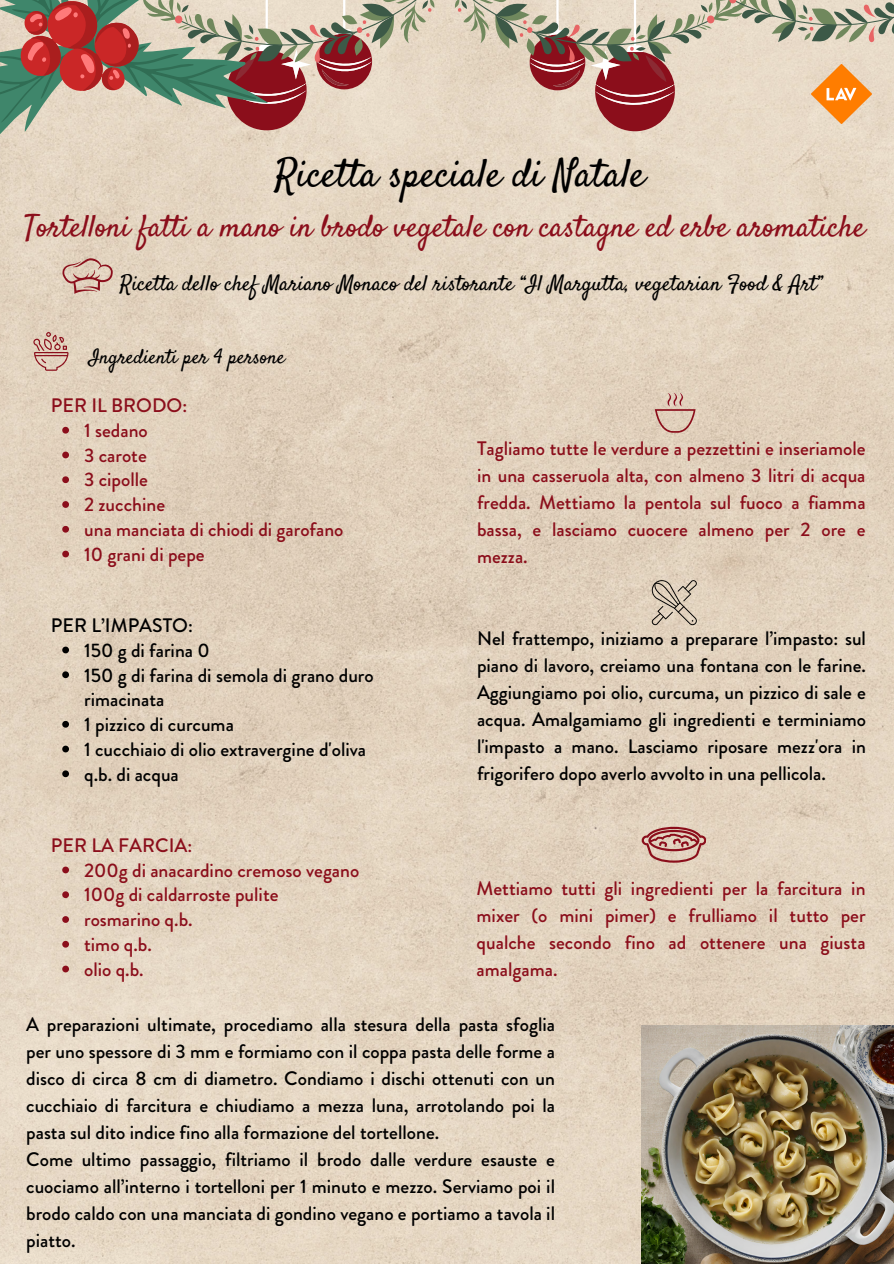
<style>
.page{position:relative;width:894px;height:1264px;background:#fff}
.page>*{position:absolute;margin:0;border:0;box-sizing:border-box;transform-origin:0 0}
.t1{font:39.6px "Satisfy";color:#000}
.t2{font:30.75px "Satisfy";color:#8b0e1b}
.t3{font:21.6px "Satisfy";color:#000}
.t4{font:20.1px "Satisfy";color:#000}
.t5{font:500 19.5px/27px "Brandon Grotesque";color:#000;text-align:justify}
.t6{font:500 19.5px/27px "Brandon Grotesque";color:#8b0e1b;text-align:justify}
</style>
<div class="page">
<img style="left:0;top:156px;width:893px;height:1107px">
<svg style="left:62px;top:258px;width:51px;height:36px;background:#d0ac9e"></svg>
<svg style="left:33px;top:332px;width:35px;height:38px"></svg>
<svg style="left:654px;top:393px;width:41px;height:39px;background:#d4b4a5"></svg>
<svg style="left:651px;top:580px;width:45px;height:45px;background:#bfb2a0"></svg>
<svg style="left:641px;top:826px;width:64px;height:36px;background:#c59288"></svg>
<svg style="left:0;top:0;width:893px;height:156px;background:#c7af9e"></svg>
<img style="left:641px;top:1025px;width:252px;height:238px">
<svg style="left:62px;top:427px;width:7px;height:6px"></svg>
<svg style="left:62px;top:451px;width:7px;height:7px"></svg>
<svg style="left:62px;top:476px;width:7px;height:7px"></svg>
<svg style="left:62px;top:501px;width:7px;height:7px"></svg>
<svg style="left:62px;top:526px;width:7px;height:6px"></svg>
<svg style="left:62px;top:550px;width:7px;height:7px"></svg>
<svg style="left:62px;top:646px;width:7px;height:7px"></svg>
<svg style="left:62px;top:671px;width:7px;height:7px"></svg>
<svg style="left:62px;top:721px;width:7px;height:6px"></svg>
<svg style="left:62px;top:745px;width:7px;height:7px"></svg>
<svg style="left:62px;top:770px;width:7px;height:7px"></svg>
<svg style="left:62px;top:866px;width:7px;height:7px"></svg>
<svg style="left:62px;top:891px;width:7px;height:7px"></svg>
<svg style="left:62px;top:916px;width:7px;height:6px"></svg>
<svg style="left:62px;top:940px;width:7px;height:7px"></svg>
<svg style="left:62px;top:965px;width:7px;height:7px"></svg>
<p class="t1" style="left:275px;top:148px;width:372px">Ricetta speciale di Natale</p>
<p class="t2" style="left:24px;top:207px;width:842px">Tortelloni fatti a mano in brodo vegetale con castagne ed erbe aromatiche</p>
<p class="t3" style="left:120px;top:270px;width:704px">Ricetta dello chef Mariano Monaco del ristorante “Il Margutta, vegetarian Food &amp; Art”</p>
<p class="t4" style="left:89px;top:344px;width:197px">Ingredienti per 4 persone</p>
<p class="t6" style="left:51px;top:392px;width:138px">PER IL BRODO:</p>
<p class="t6" style="left:84px;top:417px;width:65px">1 sedano</p>
<p class="t6" style="left:84px;top:441px;width:64px">3 carote</p>
<p class="t6" style="left:84px;top:466px;width:65px">3 cipolle</p>
<p class="t6" style="left:84px;top:491px;width:82px">2 zucchine</p>
<p class="t6" style="left:84px;top:516px;width:261px">una manciata di chiodi di garofano</p>
<p class="t6" style="left:84px;top:540px;width:122px">10 grani di pepe</p>
<p class="t5" style="left:51px;top:612px;width:143px">PER L’IMPASTO:</p>
<p class="t5" style="left:84px;top:636px;width:127px">150 g di farina 0</p>
<p class="t5" style="left:84px;top:662px;width:291px;line-height:24.8px">150 g di farina di semola di grano duro rimacinata</p>
<p class="t5" style="left:84px;top:711px;width:151px">1 pizzico di curcuma</p>
<p class="t5" style="left:84px;top:735px;width:283px">1 cucchiaio di olio extravergine d'oliva</p>
<p class="t5" style="left:84px;top:760px;width:96px">q.b. di acqua</p>
<p class="t6" style="left:477px;top:435px;width:390px">Tagliamo tutte le verdure a pezzettini e inseriamole in una casseruola alta, con almeno 3 litri di acqua fredda. Mettiamo la pentola sul fuoco a fiamma bassa, e lasciamo cuocere almeno per 2 ore e mezza.</p>
<p class="t5" style="left:477px;top:625px;width:390px">Nel frattempo, iniziamo a preparare l’impasto: sul piano di lavoro, creiamo una fontana con le farine.<br>Aggiungiamo poi olio, curcuma, un pizzico di sale e acqua. Amalgamiamo gli ingredienti e terminiamo l'impasto a mano. Lasciamo riposare mezz'ora in frigorifero dopo averlo avvolto in una pellicola.</p>
<p class="t6" style="left:51px;top:832px;width:143px">PER LA FARCIA:</p>
<p class="t6" style="left:84px;top:856px;width:277px">200g di anacardino cremoso vegano</p>
<p class="t6" style="left:84px;top:881px;width:196px">100g di caldarroste pulite</p>
<p class="t6" style="left:84px;top:906px;width:110px">rosmarino q.b.</p>
<p class="t6" style="left:84px;top:931px;width:69px">timo q.b.</p>
<p class="t6" style="left:84px;top:955px;width:61px">olio q.b.</p>
<p class="t6" style="left:476px;top:874px;width:390px">Mettiamo tutti gli ingredienti per la farcitura in mixer (o mini pimer) e frulliamo il tutto per qualche secondo fino ad ottenere una giusta amalgama.</p>
<p class="t5" style="left:26px;top:1011px;width:530px">A preparazioni ultimate, procediamo alla stesura della pasta sfoglia per uno spessore di 3 mm e formiamo con il coppa pasta delle forme a disco di circa 8 cm di diametro. Condiamo i dischi ottenuti con un cucchiaio di farcitura e chiudiamo a mezza luna, arrotolando poi la pasta sul dito indice fino alla formazione del tortellone.</p>
<p class="t5" style="left:26px;top:1146px;width:530px">Come ultimo passaggio, filtriamo il brodo dalle verdure esauste e cuociamo all’interno i tortelloni per 1 minuto e mezzo. Serviamo poi il brodo caldo con una manciata di gondino vegano e portiamo a tavola il piatto.</p>
</div>
